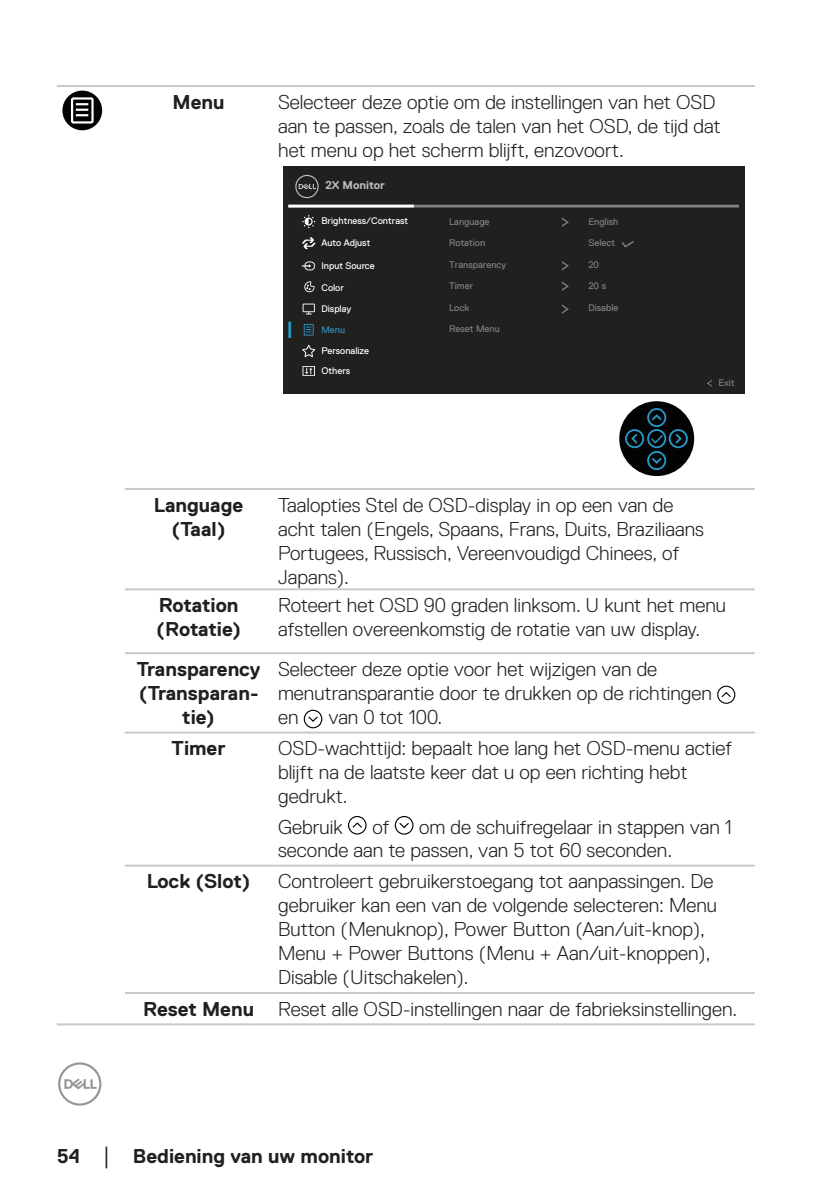
<style>
.page{position:relative;width:840px;height:1191px;background:#fff}
.page>*{position:absolute;margin:0;border:0;box-sizing:border-box;transform-origin:0 0}
.Table_Paragraph{font:300 20px/24px "Dell Replica";color:#231f20}
.text_OSD_table{font:300 20px/24px "Dell Replica";color:#231f20}
.text_OSD_table-2{font:700 20px/24px "Dell Replica";color:#231f20;text-align:center}
.t1{font:700 11.4px "Dell Replica";color:#babdc2}
.t2{font:9.6px "Dell Replica";color:#7f8083}
.t3{font:9.6px/20.8px "Dell Replica";color:#fff}
.s1{color:#2f8eba}
.s2{font-family:"Times New Roman";font-weight:400;font-size:18px}
</style>
<div class="page">
<svg style="left:58px;top:1062px;width:43px;height:43px"></svg>
<hr style="left:57px;top:85px;width:68px;height:2px;background:#c7c8ca">
<hr style="left:57px;top:1023px;width:68px;height:2px;background:#c7c8ca">
<hr style="left:125px;top:85px;width:147px;height:2px;background:#c7c8ca">
<hr style="left:272px;top:85px;width:482px;height:2px;background:#c7c8ca">
<hr style="left:125px;top:488px;width:147px;height:2px;background:#c7c8ca">
<hr style="left:272px;top:488px;width:482px;height:2px;background:#c7c8ca">
<hr style="left:125px;top:588px;width:147px;height:2px;background:#c7c8ca">
<hr style="left:272px;top:588px;width:482px;height:2px;background:#c7c8ca">
<hr style="left:125px;top:652px;width:147px;height:2px;background:#c7c8ca">
<hr style="left:272px;top:652px;width:482px;height:2px;background:#c7c8ca">
<hr style="left:125px;top:731px;width:147px;height:2px;background:#c7c8ca">
<hr style="left:272px;top:731px;width:482px;height:2px;background:#c7c8ca">
<hr style="left:125px;top:864px;width:147px;height:2px;background:#c7c8ca">
<hr style="left:272px;top:864px;width:482px;height:2px;background:#c7c8ca">
<hr style="left:125px;top:992px;width:147px;height:2px;background:#c7c8ca">
<hr style="left:272px;top:992px;width:482px;height:2px;background:#c7c8ca">
<hr style="left:125px;top:1023px;width:147px;height:2px;background:#c7c8ca">
<hr style="left:272px;top:1023px;width:482px;height:2px;background:#c7c8ca">
<div style="left:62px;top:91px;width:40px;height:39px;background:#030303;border-radius:50%"></div>
<svg style="left:71px;top:98px;width:23px;height:26px"></svg>
<div style="left:283px;top:166px;width:461px;height:228px;background:#21201f"></div>
<svg style="left:707px;top:380px;width:4px;height:6px"></svg>
<hr style="left:288px;top:205px;width:450px;height:2px;background:#7f8083">
<hr style="left:288px;top:205px;width:125px;height:2px;background:#fff">
<svg style="left:295px;top:175px;width:23px;height:23px"></svg>
<svg style="left:302px;top:303px;width:13px;height:11px"></svg>
<svg style="left:303px;top:324px;width:10px;height:11px"></svg>
<svg style="left:302px;top:345px;width:13px;height:12px"></svg>
<svg style="left:302px;top:366px;width:13px;height:10px"></svg>
<svg style="left:301px;top:261px;width:13px;height:9px"></svg>
<svg style="left:302px;top:215px;width:13px;height:13px"></svg>
<hr style="left:288px;top:322px;width:3px;height:16px;background:#2797c8">
<div style="left:619px;top:401px;width:74px;height:75px;background:#030303;border-radius:50%"></div>
<svg style="left:623px;top:407px;width:65px;height:64px"></svg>
<svg style="left:302px;top:237px;width:13px;height:12px"></svg>
<svg style="left:562px;top:217px;width:6px;height:10px"></svg>
<svg style="left:562px;top:281px;width:6px;height:10px"></svg>
<svg style="left:562px;top:304px;width:6px;height:10px"></svg>
<svg style="left:562px;top:261px;width:6px;height:9px"></svg>
<svg style="left:622px;top:241px;width:12px;height:7px"></svg>
<svg style="left:304px;top:281px;width:10px;height:11px"></svg>
<svg style="left:717px;top:685px;width:18px;height:19px"></svg>
<svg style="left:303px;top:709px;width:19px;height:19px"></svg>
<svg style="left:348px;top:816px;width:18px;height:18px"></svg>
<svg style="left:394px;top:816px;width:19px;height:18px"></svg>
<p class="text_OSD_table-2" style="left:172px;top:90px;width:54px">Menu</p>
<p class="text_OSD_table" style="left:278px;top:90px;width:444px">Selecteer deze optie om de instellingen van het OSD aan te passen, zoals de talen van het OSD, de tijd dat het menu op het scherm blijft, enzovoort.</p>
<p class="t1" style="left:325px;top:179px;width:61px">2X Monitor</p>
<p class="t3" style="left:321px;top:211px;width:88px">Brightness/Contrast</p>
<p class="t3" style="left:321px;top:255px;width:55px">Input Source</p>
<p class="t3" style="left:321px;top:232px;width:50px">Auto Adjust</p>
<p class="t3" style="left:321px;top:277px;width:24px">Color</p>
<p class="t3" style="left:321px;top:298px;width:31px">Display<br><span class="s1">Menu</span></p>
<p class="t3" style="left:321px;top:341px;width:49px;line-height:19.8px">Personalize<br>Others</p>
<p class="t2" style="left:449px;top:216px;width:42px">Language</p>
<p class="t2" style="left:449px;top:238px;width:38px">Rotation</p>
<p class="t2" style="left:449px;top:259px;width:59px">Transparency</p>
<p class="t2" style="left:449px;top:281px;width:26px">Timer</p>
<p class="t2" style="left:449px;top:302px;width:22px">Lock</p>
<p class="t2" style="left:449px;top:323px;width:52px">Reset Menu</p>
<p class="t2" style="left:588px;top:216px;width:32px">English</p>
<p class="t2" style="left:588px;top:238px;width:28px">Select</p>
<p class="t2" style="left:588px;top:259px;width:12px">20</p>
<p class="t2" style="left:588px;top:281px;width:19px">20 s</p>
<p class="t2" style="left:588px;top:302px;width:32px">Disable</p>
<p class="t2" style="left:718px;top:377px;width:18px">Exit</p>
<p class="text_OSD_table-2" style="left:154px;top:493px;width:91px">Language (Taal)</p>
<p class="text_OSD_table" style="left:278px;top:493px;width:427px">Taalopties Stel de OSD-display in op een van de acht talen (Engels, Spaans, Frans, Duits, Braziliaans Portugees, Russisch, Vereenvoudigd Chinees, of Japans).</p>
<p class="text_OSD_table-2" style="left:156px;top:593px;width:86px;text-align:left">Rotation (Rotatie)</p>
<p class="Table_Paragraph" style="left:278px;top:593px;width:449px">Roteert het OSD 90 graden linksom. U kunt het menu afstellen overeenkomstig de rotatie van uw display.</p>
<p class="text_OSD_table-2" style="left:137px;top:657px;width:125px">Transparency (Transparan&shy;tie)</p>
<p class="Table_Paragraph" style="left:278px;top:657px;width:435px">Selecteer deze optie voor het wijzigen van de menutransparantie door te drukken op de richtingen en</p>
<p class="Table_Paragraph" style="left:328px;top:705px;width:115px">van 0 tot 100.</p>
<p class="text_OSD_table-2" style="left:171px;top:736px;width:55px">Timer</p>
<p class="Table_Paragraph" style="left:278px;top:736px;width:455px">OSD-wachttijd: bepaalt hoe lang het OSD-menu actief blijft na de laatste keer dat u op een richting hebt gedrukt.</p>
<p class="Table_Paragraph" style="left:278px;top:815px;width:66px">Gebruik</p>
<p class="Table_Paragraph" style="left:372px;top:815px;width:19px">of</p>
<p class="Table_Paragraph" style="left:278px;top:815px;width:455px;line-height:23.2px;text-indent:141px">om de schuifregelaar in stappen van 1 seconde aan te passen, van 5 tot 60 seconden.</p>
<p class="text_OSD_table-2" style="left:147px;top:869px;width:105px">Lock (Slot)</p>
<p class="Table_Paragraph" style="left:278px;top:869px;width:440px">Controleert gebruikerstoegang tot aanpassingen. De gebruiker kan een van de volgende selecteren: Menu Button (Menuknop), Power Button (Aan/uit-knop), Menu + Power Buttons (Menu + Aan/uit-knoppen), Disable (Uitschakelen).</p>
<p class="text_OSD_table-2" style="left:143px;top:997px;width:112px">Reset Menu</p>
<p class="text_OSD_table" style="left:278px;top:997px;width:460px">Reset alle OSD-instellingen naar de fabrieksinstellingen.</p>
<p class="text_OSD_table-2" style="left:57px;top:1143px;width:318px">54 <span class="s2">│</span> Bediening van uw monitor</p>
</div>
